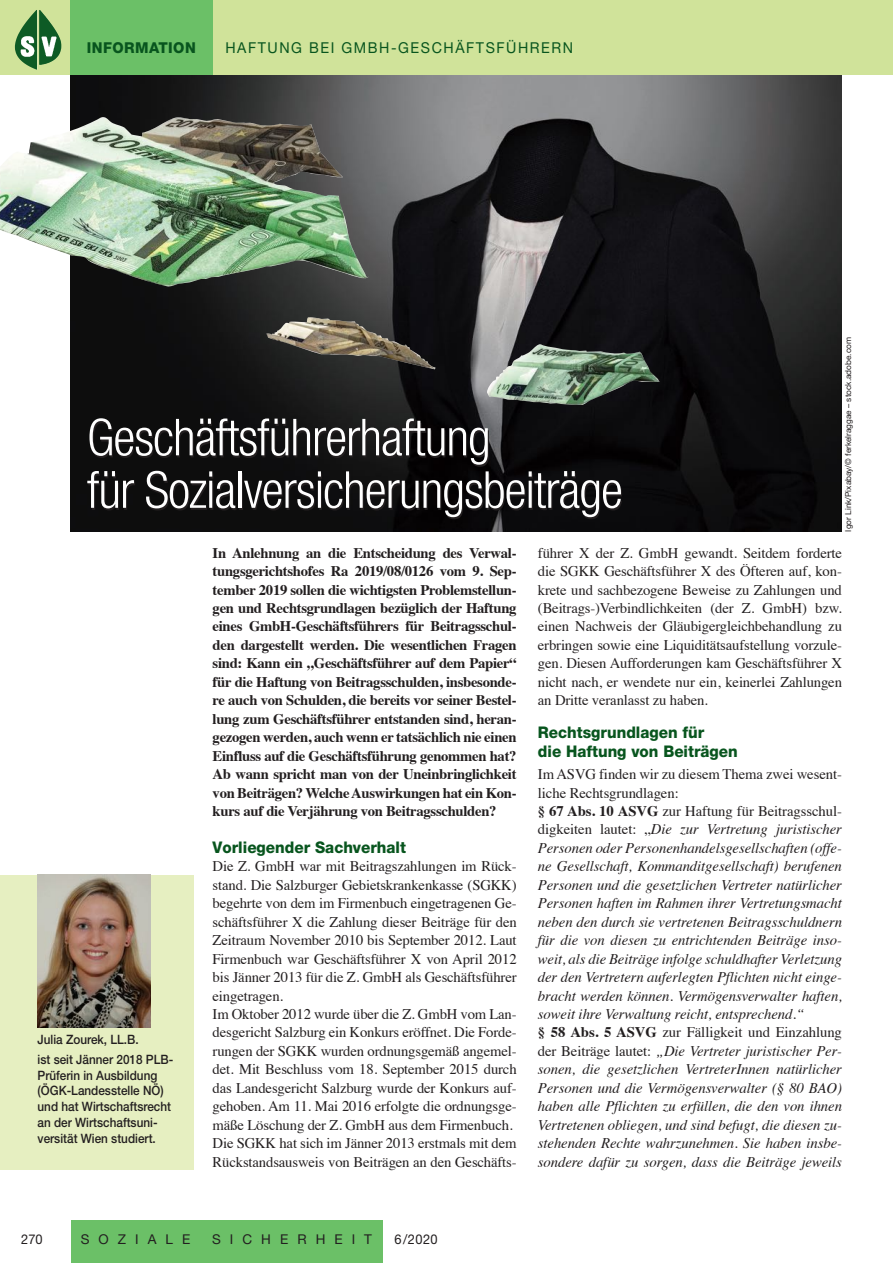
<style>
.page{position:relative;width:893px;height:1263px;background:#fff}
.page>*{position:absolute;margin:0;border:0;box-sizing:border-box;transform-origin:0 0}
.t1{font:300 condensed 51px/52.5px "Helvetica Neue LT Std";letter-spacing:-.02em;color:#fff}
.t2{font:800 16.05px/19.5px "Helvetica Neue";color:#08551e;scale:.95 1}
.t3{font:15px "Helvetica Neue LT Std";letter-spacing:.11em;color:#08551e;scale:.95 1}
.t4{font:800 15px "Helvetica Neue LT Std";letter-spacing:.03em;color:#08551e}
.t5{font:14.7px/18.5px "Times";letter-spacing:-.01em;color:#231f20}
.t6{font:italic 14.7px/18.5px "Times";letter-spacing:-.005em;color:#231f20}
.t7{font:700 14.7px/18.5px "Times";letter-spacing:-.02em;color:#231f20;text-align:justify}
.t8{font:13.5px "Helvetica Neue LT Std";letter-spacing:.035em;color:#231f20}
.t9{font:13.5px "Helvetica Neue LT Std";letter-spacing:.035em;color:#231f20;scale:.95 1}
.t10{font:500 12.9px/15.8px "Helvetica Neue";color:#231f20;scale:.91 1}
.t11{font:8.25px "Helvetica Neue LT Std";color:#231f20}
.s1{font-style:normal}
.s2{font-weight:700;font-style:normal}
</style>
<div class="page">
<img style="left:70px;top:74px;width:772px;height:457px">
<div style="left:0;top:0;width:893px;height:74px;background:#d0e39a"></div>
<div style="left:70px;top:0;width:143px;height:74px;background:#6bc067"></div>
<img style="left:39px;top:10px;width:22px;height:55px">
<div style="left:71px;top:1220px;width:312px;height:43px;background:#6bc067"></div>
<div style="left:0;top:874px;width:194px;height:295px;background:#e6efc1"></div>
<img style="left:38px;top:875px;width:112px;height:153px">
<img style="left:0;top:117px;width:435px;height:252px">
<p class="t4" style="left:87px;top:39px;width:110px">INFORMATION</p>
<p class="t3" style="left:225px;top:39px;width:368px">HAFTUNG BEI GMBH-GESCHÄFTSFÜHRERN</p>
<h1 class="t1" style="left:87px;top:411px;width:537px">Geschäftsführerhaftung<br>für Sozialversicherungsbeiträge</h1>
<p class="t11" style="left:843px;top:531px;width:196px;rotate:-90deg">I GOR LINK/PIXABAY/© FERKELRAGGAE – STOCK.ADOBE.COM</p>
<p class="t10" style="left:38px;top:1029px;width:151px;line-height:20px">Julia Zourek, LL.B.<br>ist seit Jänner 2018 PLB-</p>
<p class="t10" style="left:38px;top:1067px;width:148px">Prüferin in Ausbildung (ÖGK-Landesstelle NÖ) und hat Wirtschaftsrecht an der Wirtschaftsuni&shy;versität Wien studiert.</p>
<p class="t7" style="left:213px;top:542px;width:306px">In Anlehnung an die Entscheidung des Verwal&shy;tungsgerichtshofes Ra 2019/08/0126 vom 9. Sep&shy;tember 2019 sollen die wichtigsten Problemstellun&shy;gen und Rechtsgrundlagen bezüglich der Haftung eines GmbH-Geschäftsführers für Beitragsschul&shy;den dargestellt werden. Die wesentlichen Fragen sind: Kann ein „Geschäftsführer auf dem Papier“ für die Haftung von Beitragsschulden, insbesonde&shy;re auch von Schulden, die bereits vor seiner Bestel&shy;lung zum Geschäftsführer entstanden sind, heran&shy;gezogen werden, auch wenn er tatsächlich nie einen Einfluss auf die Geschäftsführung genommen hat?<br>Ab wann spricht man von der Uneinbringlichkeit von Beiträgen? Welche Auswirkungen hat ein Kon&shy;kurs auf die Verjährung von Beitragsschulden?</p>
<p class="t2" style="left:213px;top:837px;width:205px">Vorliegender Sachverhalt</p>
<p class="t5" style="left:213px;top:856px;width:306px">Die Z. GmbH war mit Beitragszahlungen im Rück&shy;stand. Die Salzburger Gebietskrankenkasse (SGKK) begehrte von dem im Firmenbuch eingetragenen Ge&shy;schäftsführer X die Zahlung dieser Beiträge für den Zeitraum November 2010 bis September 2012. Laut Firmenbuch war Geschäftsführer X von April 2012 bis Jänner 2013 für die Z. GmbH als Geschäftsführer eingetragen.<br>Im Oktober 2012 wurde über die Z. GmbH vom Lan&shy;desgericht Salzburg ein Konkurs eröffnet. Die Forde&shy;rungen der SGKK wurden ordnungsgemäß angemel&shy;det. Mit Beschluss vom 18. September 2015 durch das Landesgericht Salzburg wurde der Konkurs auf&shy;gehoben. Am 11. Mai 2016 erfolgte die ordnungsge&shy;mäße Löschung der Z. GmbH aus dem Firmenbuch.<br>Die SGKK hat sich im Jänner 2013 erstmals mit dem Rückstandsausweis von Beiträgen an den Geschäfts-</p>
<p class="t5" style="left:538px;top:542px;width:306px;text-align:justify">führer X der Z. GmbH gewandt. Seitdem forderte die SGKK Geschäftsführer X des Öfteren auf, kon&shy;krete und sachbezogene Beweise zu Zahlungen und (Beitrags-)Verbindlichkeiten (der Z. GmbH) bzw. einen Nachweis der Gläubigergleichbehandlung zu erbringen sowie eine Liquiditätsaufstellung vorzule&shy;gen. Diesen Aufforderungen kam Geschäftsführer X nicht nach, er wendete nur ein, keinerlei Zahlungen an Dritte veranlasst zu haben.</p>
<p class="t2" style="left:538px;top:722px;width:212px">Rechtsgrundlagen für<br>die Haftung von Beiträgen</p>
<p class="t6" style="left:538px;top:764px;width:306px"><span class="s1">Im ASVG finden wir zu diesem Thema zwei wesent&shy;liche Rechtsgrundlagen:<br></span><span class="s2">§ 67 Abs. 10 ASVG</span> <span class="s1">zur Haftung für Beitragsschul&shy;digkeiten lautet: „</span>Die zur Vertretung juristischer Personen oder Personenhandelsgesellschaften (offe&shy;ne Gesellschaft, Kommanditgesellschaft) berufenen Personen und die gesetzlichen Vertreter natürlicher Personen haften im Rahmen ihrer Vertretungsmacht neben den durch sie vertretenen Beitragsschuldnern für die von diesen zu entrichtenden Beiträge inso&shy;weit, als die Beiträge infolge schuldhafter Verletzung der den Vertretern auferlegten Pflichten nicht einge&shy;bracht werden können. Vermögensverwalter haften, soweit ihre Verwaltung reicht, entsprechend.“<br><span class="s2">§ 58 Abs. 5 ASVG</span> <span class="s1">zur Fälligkeit und Einzahlung der Beiträge lautet:</span> „Die Vertreter juristischer Per&shy;sonen, die gesetzlichen VertreterInnen natürlicher Personen und die Vermögensverwalter (§ 80 BAO) haben alle Pflichten zu erfüllen, die den von ihnen Vertretenen obliegen, und sind befugt, die diesen zu&shy;stehenden Rechte wahrzunehmen. Sie haben insbe&shy;sondere dafür zu sorgen, dass die Beiträge jeweils</p>
<p class="t9" style="left:21px;top:1231px;width:24px">270</p>
<p class="t8" style="left:81px;top:1231px;width:66px">SOZIA</p>
<p class="t8" style="left:166px;top:1231px;width:25px">L E</p>
<p class="t8" style="left:212px;top:1231px;width:17px">SICHERHEIT</p>
<p class="t9" style="left:395px;top:1231px;width:47px">6/2020</p>
</div>
